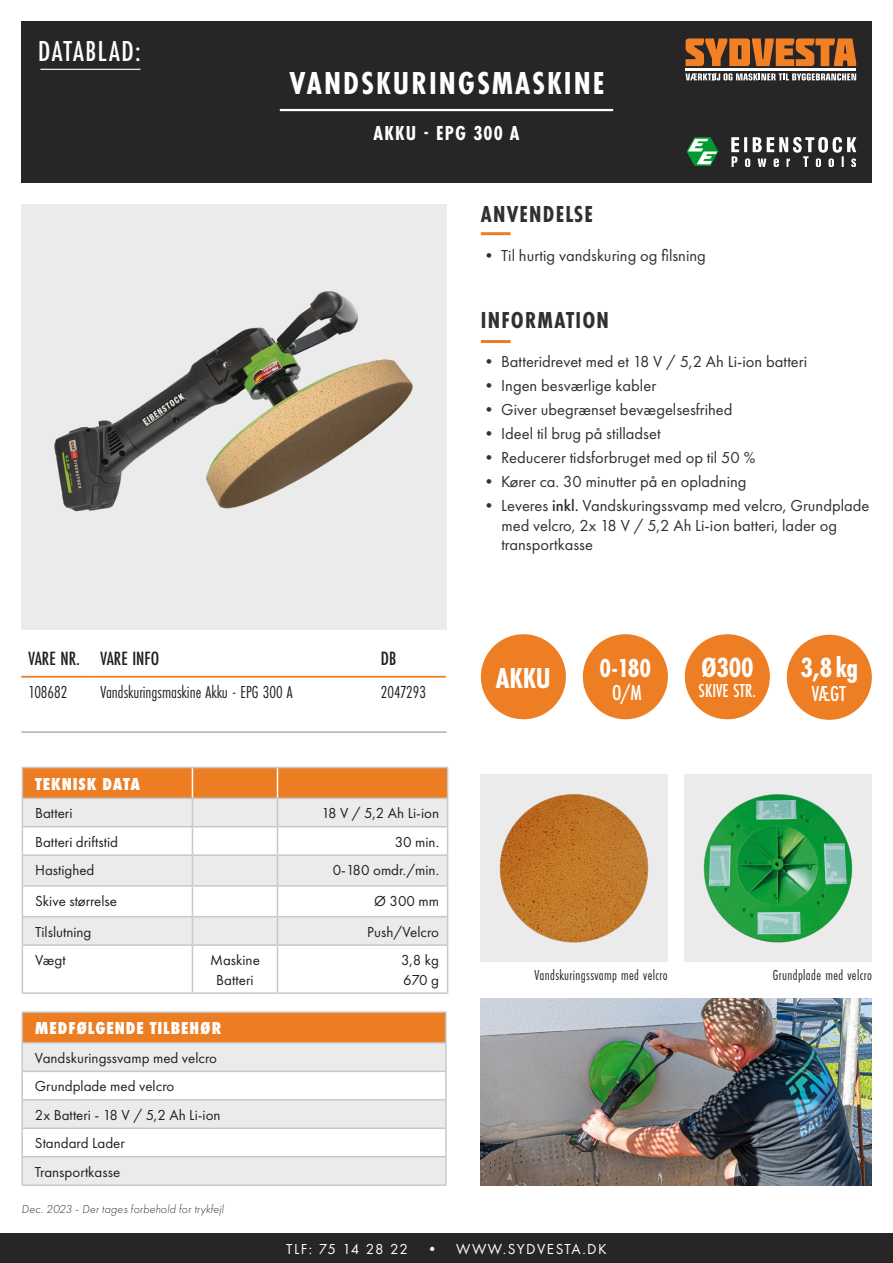
<style>
.page{position:relative;width:893px;height:1263px;background:#fff}
.page>*{position:absolute;margin:0;border:0;box-sizing:border-box;transform-origin:0 0}
.t1{font:700 33px "Futura PT Cond";letter-spacing:.06em;color:#fff}
.t2{font:500 30px "Futura PT Cond";letter-spacing:.05em;color:#fff}
.t3{font:700 30px "Futura PT Cond";color:#fff}
.t4{font:700 28.95px "Futura PT Cond";letter-spacing:-.01em;color:#fff}
.t5{font:700 27px "Futura PT Cond";color:#fff}
.t6{font:700 24px "Futura PT Cond";letter-spacing:.05em;color:#312f30}
.t7{font:500 22.35px "Futura PT Cond";color:#fff}
.t8{font:700 21px "Futura PT Cond";letter-spacing:.06em;color:#fff}
.t9{font:500 19.95px "Futura PT Cond";color:#231f20}
.t10{font:500 19.5px "Futura PT Cond";color:#fff}
.t11{font:18px "Futura PT Cond";color:#231f20}
.t12{font:800 18px "Futura PT Cond";letter-spacing:.05em;color:#fff}
.t13{font:16.5px/19.5px "Futura PT";color:#312f30}
.t14{font:15px "Futura PT";color:#231f20}
.t15{font:15px "Futura PT Cond";letter-spacing:.025em;color:#231f20}
.t16{font:15px "Futura PT";letter-spacing:.1em;color:#fff}
.t17{font:italic 300 12px "Futura PT";letter-spacing:.015em;color:#312f30}
.s1{font-weight:500}
</style>
<div class="page">
<div style="left:583px;top:634px;width:85px;height:85px;background:#ee7e23;border-radius:50%"></div>
<div style="left:481px;top:634px;width:85px;height:85px;background:#ee7e23;border-radius:50%"></div>
<div style="left:685px;top:634px;width:85px;height:85px;background:#ee7e23;border-radius:50%"></div>
<div style="left:787px;top:635px;width:85px;height:85px;background:#ee7e23;border-radius:50%"></div>
<img style="left:22px;top:205px;width:425px;height:425px">
<div style="left:21px;top:21px;width:851px;height:162px;background:#282526"></div>
<div style="left:0;top:1233px;width:893px;height:30px;background:#282526"></div>
<hr style="left:280px;top:109px;width:333px;height:2px;background:#fff">
<hr style="left:481px;top:232px;width:30px;height:3px;background:#ec7d23">
<hr style="left:481px;top:340px;width:30px;height:3px;background:#ec7d23">
<svg style="left:686px;top:38px;width:170px;height:28px"></svg>
<svg style="left:686px;top:73px;width:170px;height:8px"></svg>
<hr style="left:686px;top:69px;width:170px;height:2px;background:#fff">
<hr style="left:21px;top:676px;width:72px;height:2px;background:#ec7d23">
<hr style="left:93px;top:676px;width:281px;height:2px;background:#ec7d23">
<hr style="left:374px;top:676px;width:72px;height:2px;background:#ec7d23">
<hr style="left:21px;top:731px;width:426px;height:2px;background:#939598">
<hr style="left:22px;top:944px;width:170px;height:2px;background:#c7c8ca">
<hr style="left:22px;top:946px;width:1px;height:46px;background:#c7c8ca">
<hr style="left:192px;top:944px;width:85px;height:2px;background:#c7c8ca">
<hr style="left:192px;top:946px;width:1px;height:46px;background:#c7c8ca">
<hr style="left:277px;top:944px;width:171px;height:2px;background:#c7c8ca">
<hr style="left:277px;top:946px;width:1px;height:46px;background:#c7c8ca">
<hr style="left:447px;top:946px;width:1px;height:46px;background:#c7c8ca">
<hr style="left:22px;top:992px;width:170px;height:2px;background:#c7c8ca">
<hr style="left:192px;top:992px;width:85px;height:2px;background:#c7c8ca">
<hr style="left:277px;top:992px;width:171px;height:2px;background:#c7c8ca">
<svg style="left:22px;top:767px;width:426px;height:177px"></svg>
<hr style="left:40px;top:69px;width:100px;height:1px;background:#fff">
<img style="left:731px;top:137px;width:126px;height:30px">
<img style="left:686px;top:137px;width:33px;height:29px">
<img style="left:480px;top:774px;width:188px;height:187px">
<img style="left:685px;top:774px;width:187px;height:187px">
<img style="left:480px;top:999px;width:392px;height:187px">
<div style="left:22px;top:1012px;width:424px;height:31px;background:#ec7d23"></div>
<div style="left:23px;top:1044px;width:422px;height:140px;background:#ebebec"></div>
<svg style="left:23px;top:1072px;width:422px;height:84px"></svg>
<hr style="left:445px;top:1013px;width:2px;height:29px;background:#c7c8ca">
<hr style="left:21px;top:1042px;width:426px;height:2px;background:#c7c8ca">
<hr style="left:21px;top:1044px;width:2px;height:26px;background:#c7c8ca">
<hr style="left:445px;top:1044px;width:2px;height:26px;background:#c7c8ca">
<hr style="left:21px;top:1070px;width:426px;height:2px;background:#c7c8ca">
<hr style="left:21px;top:1072px;width:2px;height:27px;background:#c7c8ca">
<hr style="left:445px;top:1072px;width:2px;height:27px;background:#c7c8ca">
<hr style="left:21px;top:1099px;width:426px;height:1px;background:#c7c8ca">
<hr style="left:21px;top:1100px;width:2px;height:27px;background:#c7c8ca">
<hr style="left:445px;top:1100px;width:2px;height:27px;background:#c7c8ca">
<hr style="left:21px;top:1127px;width:426px;height:2px;background:#c7c8ca">
<hr style="left:21px;top:1129px;width:2px;height:27px;background:#c7c8ca">
<hr style="left:445px;top:1129px;width:2px;height:27px;background:#c7c8ca">
<hr style="left:21px;top:1156px;width:426px;height:1px;background:#c7c8ca">
<hr style="left:21px;top:1157px;width:2px;height:27px;background:#c7c8ca">
<hr style="left:445px;top:1157px;width:2px;height:27px;background:#c7c8ca">
<hr style="left:21px;top:1184px;width:426px;height:2px;background:#c7c8ca">
<hr style="left:21px;top:1011px;width:426px;height:2px;background:#c7c8ca">
<hr style="left:21px;top:1013px;width:2px;height:29px;background:#c6c8c9">
<p class="t2" style="left:38px;top:34px;width:104px">DATABLAD:</p>
<p class="t1" style="left:290px;top:64px;width:316px">VANDSKURINGSMASKINE</p>
<p class="t8" style="left:373px;top:121px;width:148px">AKKU - EPG 300 A</p>
<p class="t6" style="left:481px;top:200px;width:114px">ANVENDELSE</p>
<p class="t13" style="left:481px;top:245px;width:227px">• Til hurtig vandskuring og filsning</p>
<p class="t6" style="left:481px;top:306px;width:130px">INFORMATION</p>
<p class="t13" style="left:481px;top:352px;width:328px">• Batteridrevet med et 18 V / 5,2 Ah Li-ion batteri</p>
<p class="t13" style="left:481px;top:376px;width:177px">• Ingen besværlige kabler</p>
<p class="t13" style="left:481px;top:400px;width:253px">• Giver ubegrænset bevægelsesfrihed</p>
<p class="t13" style="left:481px;top:424px;width:181px">• Ideel til brug på stilladset</p>
<p class="t13" style="left:481px;top:448px;width:276px">• Reducerer tidsforbruget med op til 50 %</p>
<p class="t13" style="left:481px;top:472px;width:267px">• Kører ca. 30 minutter på en opladning</p>
<p class="t13" style="left:501px;top:496px;width:369px;text-indent:-21px">• Leveres <span class="s1">inkl.</span> Vandskuringssvamp med velcro, Grundplade med velcro, 2x 18 V / 5,2 Ah Li-ion batteri, lader og transportkasse</p>
<p class="t9" style="left:29px;top:646px;width:53px">VARE NR.</p>
<p class="t9" style="left:101px;top:646px;width:60px">VARE INFO</p>
<p class="t9" style="left:381px;top:646px;width:17px">DB</p>
<p class="t11" style="left:29px;top:681px;width:40px">108682</p>
<p class="t11" style="left:101px;top:681px;width:194px">Vandskuringsmaskine Akku - EPG 300 A</p>
<p class="t11" style="left:381px;top:681px;width:46px">2047293</p>
<p class="t3" style="left:496px;top:661px;width:56px">AKKU</p>
<p class="t5" style="left:600px;top:652px;width:53px">0-180</p>
<p class="t7" style="left:612px;top:680px;width:31px">O/M</p>
<p class="t4" style="left:701px;top:651px;width:54px">Ø300</p>
<p class="t10" style="left:699px;top:679px;width:59px">SKIVE STR.</p>
<p class="t4" style="left:800px;top:650px;width:59px">3,8 kg</p>
<p class="t7" style="left:812px;top:680px;width:36px">VÆGT</p>
<p class="t12" style="left:35px;top:773px;width:107px">TEKNISK DATA</p>
<p class="t14" style="left:35px;top:804px;width:39px">Batteri</p>
<p class="t14" style="left:321px;top:804px;width:119px">18 V / 5,2 Ah Li-ion</p>
<p class="t14" style="left:35px;top:833px;width:84px">Batteri driftstid</p>
<p class="t14" style="left:395px;top:833px;width:46px">30 min.</p>
<p class="t14" style="left:35px;top:861px;width:61px">Hastighed</p>
<p class="t14" style="left:333px;top:861px;width:108px">0-180 omdr./min.</p>
<p class="t14" style="left:35px;top:892px;width:83px">Skive størrelse</p>
<p class="t14" style="left:374px;top:892px;width:67px">Ø 300 mm</p>
<p class="t14" style="left:35px;top:923px;width:58px">Tilslutning</p>
<p class="t14" style="left:367px;top:923px;width:73px">Push/Velcro</p>
<p class="t14" style="left:35px;top:951px;width:32px">Vægt</p>
<p class="t14" style="left:210px;top:951px;width:51px">Maskine</p>
<p class="t14" style="left:216px;top:971px;width:39px">Batteri</p>
<p class="t14" style="left:401px;top:951px;width:39px">3,8 kg</p>
<p class="t14" style="left:403px;top:971px;width:37px">670 g</p>
<p class="t15" style="left:535px;top:966px;width:135px">Vandskuringssvamp med velcro</p>
<p class="t15" style="left:773px;top:966px;width:100px">Grundplade med velcro</p>
<p class="t12" style="left:35px;top:1018px;width:188px">MEDFØLGENDE TILBEHØR</p>
<p class="t14" style="left:35px;top:1049px;width:184px">Vandskuringssvamp med velcro</p>
<p class="t14" style="left:35px;top:1077px;width:141px">Grundplade med velcro</p>
<p class="t14" style="left:35px;top:1106px;width:187px">2x Batteri - 18 V / 5,2 Ah Li-ion</p>
<p class="t14" style="left:35px;top:1134px;width:91px">Standard Lader</p>
<p class="t14" style="left:35px;top:1163px;width:87px">Transportkasse</p>
<p class="t17" style="left:22px;top:1202px;width:204px">Dec. 2023 - Der tages forbehold for trykfejl</p>
<p class="t16" style="left:286px;top:1240px;width:322px">TLF: 75 14 28 22 • WWW.SYDVESTA.DK</p>
</div>
